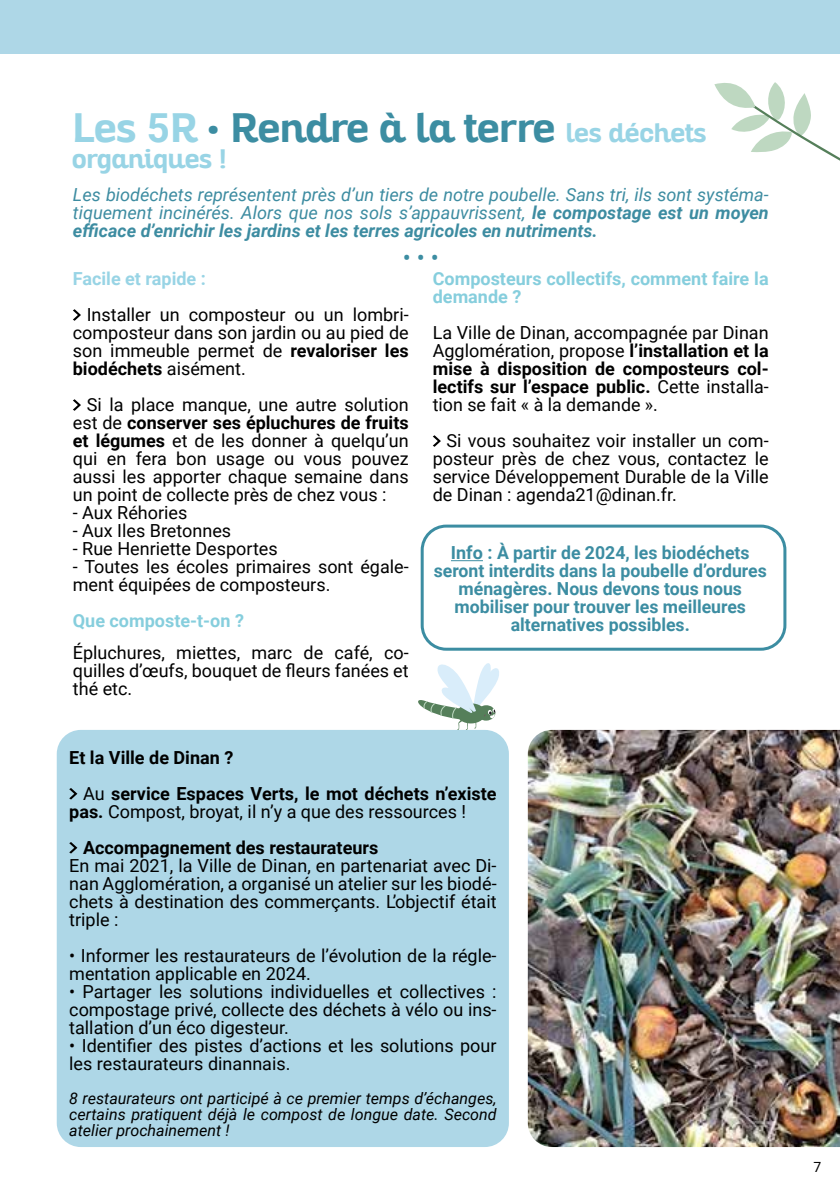
<style>
.page{position:relative;width:840px;height:1191px;background:#fff}
.page>*{position:absolute;margin:0;border:0;box-sizing:border-box;transform-origin:0 0}
.t1{font:700 40px "Altair";color:#3c8da2}
.t2{font:700 26px "Altair";color:#98d4e5}
.t3{font:24px "Roboto";color:#3c8da2}
.t4{font:18px/18px "Roboto";color:#000;text-align:justify}
.t5{font:italic 18px/18px "Roboto";color:#3d8ca1;text-align:justify}
.t6{font:700 18px/18px "Roboto";color:#3c8da2;text-align:center}
.t7{font:700 18px/18px "Roboto";color:#86cedd}
.t8{font:700 18px/36px "Roboto";color:#000}
.t9{font:700 18px "Roboto";color:#98d4e5}
.t10{font:italic 16px/16px "Roboto";color:#000;text-align:justify}
.t11{font:14px "Roboto";color:#000}
.s1{color:#98d4e5}
.s2{font-family:"Roboto";color:#98d4e5}
.s3{font-size:26px;color:#98d4e5}
.s4{font-weight:700}
.s5{font-weight:400}
</style>
<div class="page">
<div style="left:57px;top:730px;width:451px;height:417px;background:#aed7e7;border-radius:24px"></div>
<div style="left:0;top:0;width:839px;height:54px;background:#aed7e7"></div>
<svg style="left:69px;top:788px;width:8px;height:11px"></svg>
<svg style="left:69px;top:842px;width:8px;height:11px"></svg>
<img style="left:527px;top:730px;width:312px;height:417px">
<svg style="left:714px;top:82px;width:125px;height:78px"></svg>
<svg style="left:73px;top:309px;width:8px;height:12px"></svg>
<svg style="left:73px;top:399px;width:8px;height:12px"></svg>
<svg style="left:433px;top:435px;width:7px;height:12px"></svg>
<div style="left:420px;top:524px;width:366px;height:126px;border:3px solid #3c8da2;border-radius:24px"></div>
<hr style="left:450px;top:560px;width:32px;height:1px;background:#3c8da2">
<svg style="left:418px;top:663px;width:81px;height:67px"></svg>
<h1 class="t1" style="left:72px;top:102px;width:635px"><span class="s1">Les</span> <span class="s2">5</span><span class="s1">R</span> • Rendre à la terre <span class="s3">les déchets</span></h1>
<h2 class="t2" style="left:72px;top:142px;width:156px">organiques !</h2>
<p class="t5" style="left:73px;top:185px;width:697px">Les biodéchets représentent près d’un tiers de notre poubelle. Sans tri, ils sont systéma&shy;tiquement incinérés. Alors que nos sols s’appauvrissent, <span class="s4">le compostage est un moyen efficace d’enrichir les jardins et les terres agricoles en nutriments.</span></p>
<h3 class="t3" style="left:402px;top:241px;width:38px">• • •</h3>
<p class="t9" style="left:73px;top:266px;width:134px">Facile et rapide :</p>
<p class="t4" style="left:73px;top:305px;width:337px;text-indent:14px">Installer un composteur ou un lombri&shy;composteur dans son jardin ou au pied de son immeuble permet de <span class="s4">revaloriser les biodéchets</span> aisément.</p>
<p class="t4" style="left:73px;top:395px;width:337px;text-indent:14px">Si la place manque, une autre solution est de <span class="s4">conserver ses épluchures de fruits et légumes</span> et de les donner à quelqu’un qui en fera bon usage ou vous pouvez aussi les apporter chaque semaine dans un point de collecte près de chez vous :</p>
<p class="t4" style="left:73px;top:503px;width:116px">- Aux Réhories</p>
<p class="t4" style="left:73px;top:521px;width:160px">- Aux Iles Bretonnes</p>
<p class="t4" style="left:73px;top:539px;width:206px">- Rue Henriette Desportes</p>
<p class="t4" style="left:73px;top:557px;width:337px">- Toutes les écoles primaires sont égale&shy;ment équipées de composteurs.</p>
<p class="t7" style="left:73px;top:611px;width:172px">Que composte-t-on ?</p>
<p class="t4" style="left:73px;top:643px;width:337px">Épluchures, miettes, marc de café, co&shy;quilles d’œufs, bouquet de fleurs fanées et thé etc.</p>
<p class="t7" style="left:432px;top:269px;width:337px">Composteurs collectifs, comment faire la demande ?</p>
<p class="t4" style="left:432px;top:323px;width:337px">La Ville de Dinan, accompagnée par Dinan Agglomération, propose <span class="s4">l’installation et la mise à disposition de composteurs col&shy;lectifs sur l’espace public.</span> Cette installa&shy;tion se fait « à la demande ».</p>
<p class="t4" style="left:432px;top:431px;width:337px;text-indent:14px">Si vous souhaitez voir installer un com&shy;posteur près de chez vous, contactez le service Développement Durable de la Ville de Dinan : agenda21@dinan.fr.</p>
<p class="t6" style="left:433px;top:543px;width:334px">Info : À partir de 2024, les biodéchets seront interdits dans la poubelle d’ordures ménagères. Nous devons tous nous mobiliser pour trouver les meilleures alternatives possibles.</p>
<p class="t8" style="left:83px;top:738px;width:415px;text-indent:-14px">Et la Ville de Dinan ?<br><span class="s5">Au</span> service Espaces Verts, le mot déchets n’existe</p>
<p class="t4" style="left:83px;top:792px;width:384px;line-height:36px;text-indent:-14px"><span class="s4">pas.</span> Compost, broyat, il n’y a que des ressources !<br><span class="s4">Accompagnement des restaurateurs</span></p>
<p class="t4" style="left:69px;top:855px;width:428px">En mai 2021, la Ville de Dinan, en partenariat avec Di&shy;nan Agglomération, a organisé un atelier sur les biodé&shy;chets à destination des commerçants. L’objectif était triple :</p>
<p class="t4" style="left:69px;top:945px;width:428px">• Informer les restaurateurs de l’évolution de la régle&shy;mentation applicable en 2024.</p>
<p class="t4" style="left:69px;top:981px;width:428px">• Partager les solutions individuelles et collectives : compostage privé, collecte des déchets à vélo ou ins&shy;tallation d’un éco digesteur.</p>
<p class="t4" style="left:69px;top:1035px;width:428px">• Identifier des pistes d’actions et les solutions pour les restaurateurs dinannais.</p>
<p class="t10" style="left:69px;top:1089px;width:428px">8 restaurateurs ont participé à ce premier temps d’échanges, certains pratiquent déjà le compost de longue date. Second atelier prochainement !</p>
<p class="t11" style="left:812px;top:1157px;width:9px">7</p>
</div>
